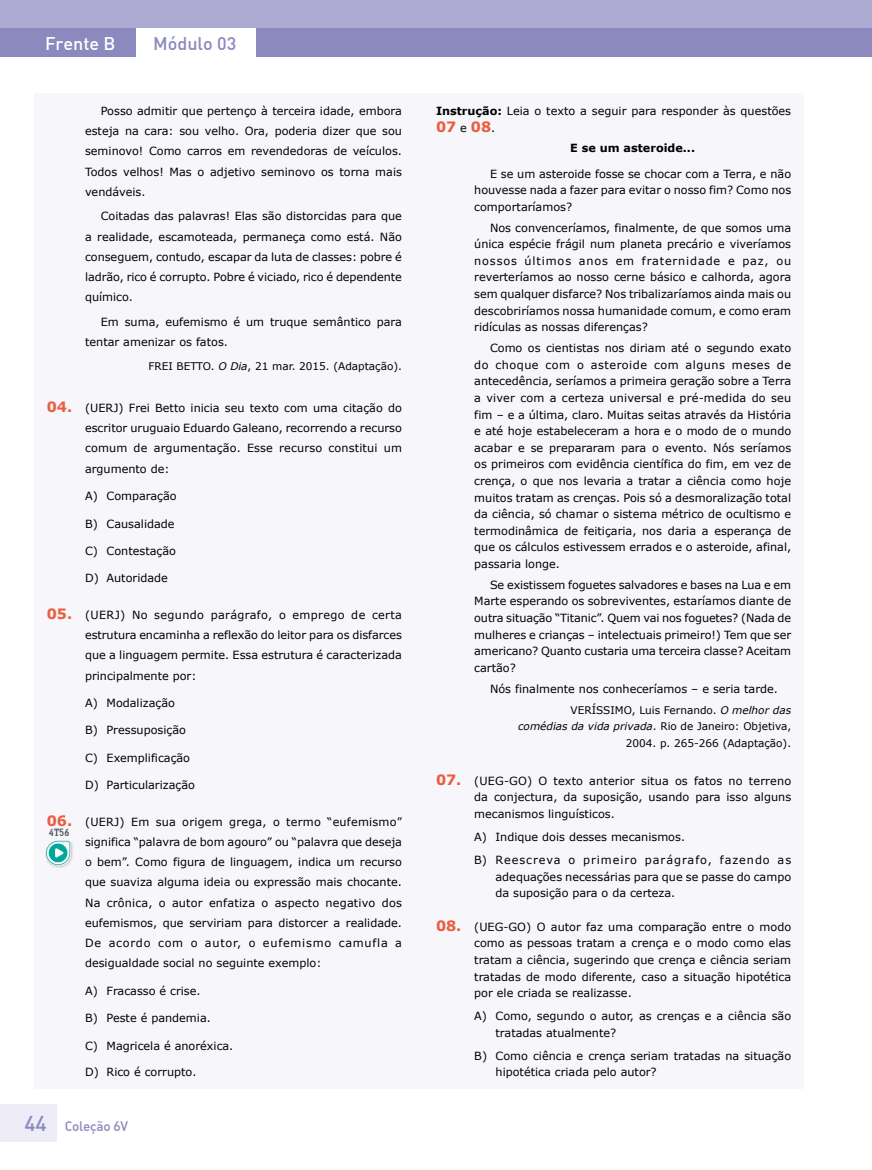
<style>
.page{position:relative;width:872px;height:1170px;background:#fff}
.page>*{position:absolute;margin:0;border:0;box-sizing:border-box;transform-origin:0 0}
.t1{font:500 18px "DIN";color:#8b89be}
.t2{font:500 18px "DIN";color:#fff}
.t3{font:700 14.25px "Verdana";color:#eb5d40}
.t4{font:500 13.5px "DIN Alternate";letter-spacing:-.02em;color:#8b89be}
.t5{font:11.25px/16.6px "Verdana";color:#000;text-align:justify}
.t6{font:11.25px/23px "Verdana";letter-spacing:.08em;color:#000}
.t7{font:700 11.25px "Verdana";color:#000}
.t8{font:10.5px/16.6px "Verdana";color:#000;text-align:right}
.t9{font:700 10.5px "Aaux Office";color:#575756}
.s1{font-style:italic}
.s2{font-weight:700;font-size:14.25px;color:#eb5d40}
.s3{font-family:"DIN";font-size:21px}
.s4{font-weight:700}
.s5{font-weight:400;font-size:11.25px;color:#000}
</style>
<div class="page">
<div style="left:0;top:28px;width:136px;height:28px;background:#8b89be"></div>
<div style="left:256px;top:28px;width:616px;height:28px;background:#8b89be"></div>
<div style="left:0;top:0;width:872px;height:28px;background:#adabd2"></div>
<div style="left:0;top:1104px;width:57px;height:37px;background:#edecf7"></div>
<div style="left:34px;top:94px;width:769px;height:995px;background:#f7f6fb"></div>
<img style="left:45px;top:841px;width:28px;height:26px">
<svg style="left:46px;top:840px;width:24px;height:24px"></svg>
<h1 class="t2" style="left:45px;top:32px;width:72px">Frente B</h1>
<h1 class="t1" style="left:153px;top:32px;width:85px">Módulo 03</h1>
<p class="t5" style="left:85px;top:101px;width:318px;line-height:20.2px;text-indent:16px">Posso admitir que pertenço à terceira idade, embora esteja na cara: sou velho. Ora, poderia dizer que sou seminovo! Como carros em revendedoras de veículos.<br>Todos velhos! Mas o adjetivo seminovo os torna mais vendáveis.</p>
<p class="t5" style="left:85px;top:206px;width:318px;line-height:20.2px;text-indent:16px">Coitadas das palavras! Elas são distorcidas para que a realidade, escamoteada, permaneça como está. Não conseguem, contudo, escapar da luta de classes: pobre é ladrão, rico é corrupto. Pobre é viciado, rico é dependente químico.</p>
<p class="t5" style="left:85px;top:311px;width:318px;line-height:20.2px;text-indent:16px">Em suma, eufemismo é um truque semântico para tentar amenizar os fatos.</p>
<p class="t8" style="left:148px;top:358px;width:255px">FREI BETTO. <span class="s1">O Dia</span>, 21 mar. 2015. (Adaptação).</p>
<p class="t5" style="left:85px;top:397px;width:318px;line-height:20.2px;text-indent:-38px"><span class="s2">04.</span> (UERJ) Frei Betto inicia seu texto com uma citação do escritor uruguaio Eduardo Galeano, recorrendo a recurso comum de argumentação. Esse recurso constitui um argumento de:</p>
<p class="t5" style="left:85px;top:487px;width:93px">A) Comparação</p>
<p class="t5" style="left:85px;top:515px;width:91px">B) Causalidade</p>
<p class="t5" style="left:85px;top:542px;width:92px">C) Contestação</p>
<p class="t5" style="left:85px;top:569px;width:84px">D) Autoridade</p>
<p class="t5" style="left:85px;top:604px;width:318px;line-height:20.2px;text-indent:-38px"><span class="s2">05.</span> (UERJ) No segundo parágrafo, o emprego de certa estrutura encaminha a reflexão do leitor para os disfarces que a linguagem permite. Essa estrutura é caracterizada principalmente por:</p>
<p class="t5" style="left:85px;top:694px;width:91px">A) Modalização</p>
<p class="t5" style="left:85px;top:722px;width:102px">B) Pressuposição</p>
<p class="t5" style="left:85px;top:749px;width:107px">C) Exemplificação</p>
<p class="t5" style="left:85px;top:776px;width:111px">D) Particularização</p>
<p class="t5" style="left:85px;top:811px;width:318px;line-height:20.2px;text-indent:-38px"><span class="s2">06.</span> (UERJ) Em sua origem grega, o termo “eufemismo” significa “palavra de bom agouro” ou “palavra que deseja o bem”. Como figura de linguagem, indica um recurso que suaviza alguma ideia ou expressão mais chocante.<br>Na crônica, o autor enfatiza o aspecto negativo dos eufemismos, que serviriam para distorcer a realidade.<br>De acordo com o autor, o eufemismo camufla a desigualdade social no seguinte exemplo:</p>
<p class="t5" style="left:85px;top:982px;width:117px">A) Fracasso é crise.</p>
<p class="t5" style="left:85px;top:1009px;width:127px">B) Peste é pandemia.</p>
<p class="t5" style="left:85px;top:1037px;width:150px">C) Magricela é anoréxica.</p>
<p class="t5" style="left:85px;top:1063px;width:113px">D) Rico é corrupto.</p>
<p class="t9" style="left:49px;top:826px;width:22px">4T56</p>
<p class="t4" style="left:24px;top:1117px;width:105px"><span class="s3">44</span> Coleção 6V</p>
<p class="t5" style="left:436px;top:102px;width:357px"><span class="s4">Instrução:</span> Leia o texto a seguir para responder às questões</p>
<p class="t3" style="left:436px;top:116px;width:61px">07 <span class="s5">e</span> 08<span class="s5">.</span></p>
<p class="t7" style="left:570px;top:140px;width:126px">E se um asteroide...</p>
<p class="t5" style="left:474px;top:165px;width:318px;text-indent:16px">E se um asteroide fosse se chocar com a Terra, e não houvesse nada a fazer para evitar o nosso fim? Como nos comportaríamos?</p>
<p class="t5" style="left:474px;top:219px;width:318px;text-indent:16px">Nos convenceríamos, finalmente, de que somos uma única espécie frágil num planeta precário e viveríamos nossos últimos anos em fraternidade e paz, ou reverteríamos ao nosso cerne básico e calhorda, agora sem qualquer disfarce? Nos tribalizaríamos ainda mais ou descobriríamos nossa humanidade comum, e como eram ridículas as nossas diferenças?</p>
<p class="t5" style="left:474px;top:339px;width:318px;text-indent:16px">Como os cientistas nos diriam até o segundo exato do choque com o asteroide com alguns meses de antecedência, seríamos a primeira geração sobre a Terra a viver com a certeza universal e pré-medida do seu fim – e a última, claro. Muitas seitas através da História e até hoje estabeleceram a hora e o modo de o mundo acabar e se prepararam para o evento. Nós seríamos os primeiros com evidência científica do fim, em vez de crença, o que nos levaria a tratar a ciência como hoje muitos tratam as crenças. Pois só a desmoralização total da ciência, só chamar o sistema métrico de ocultismo e termodinâmica de feitiçaria, nos daria a esperança de que os cálculos estivessem errados e o asteroide, afinal, passaria longe.</p>
<p class="t5" style="left:474px;top:576px;width:318px;text-indent:16px">Se existissem foguetes salvadores e bases na Lua e em Marte esperando os sobreviventes, estaríamos diante de outra situação “Titanic”. Quem vai nos foguetes? (Nada de mulheres e crianças – intelectuais primeiro!) Tem que ser americano? Quanto custaria uma terceira classe? Aceitam cartão?</p>
<p class="t5" style="left:490px;top:680px;width:289px">Nós finalmente nos conheceríamos – e seria tarde.</p>
<p class="t8" style="left:518px;top:701px;width:274px">VERÍSSIMO, Luis Fernando. <span class="s1">O melhor das<br>comédias da vida privada</span>. Rio de Janeiro: Objetiva,<br>2004. p. 265-266 (Adaptação).</p>
<p class="t5" style="left:474px;top:772px;width:318px;text-indent:-38px"><span class="s2">07.</span> (UEG-GO) O texto anterior situa os fatos no terreno da conjectura, da suposição, usando para isso alguns mecanismos linguísticos.</p>
<p class="t6" style="left:474px;top:825px;width:318px">A) Indique dois desses mecanismos.<br>B) Reescreva o primeiro parágrafo, fazendo as</p>
<p class="t5" style="left:495px;top:867px;width:297px">adequações necessárias para que se passe do campo da suposição para o da certeza.</p>
<p class="t5" style="left:474px;top:918px;width:318px;text-indent:-38px"><span class="s2">08.</span> (UEG-GO) O autor faz uma comparação entre o modo como as pessoas tratam a crença e o modo como elas tratam a ciência, sugerindo que crença e ciência seriam tratadas de modo diferente, caso a situação hipotética por ele criada se realizasse.</p>
<p class="t5" style="left:495px;top:1007px;width:297px;text-indent:-21px">A) Como, segundo o autor, as crenças e a ciência são tratadas atualmente?</p>
<p class="t5" style="left:495px;top:1047px;width:297px;text-indent:-21px">B) Como ciência e crença seriam tratadas na situação hipotética criada pelo autor?</p>
</div>
